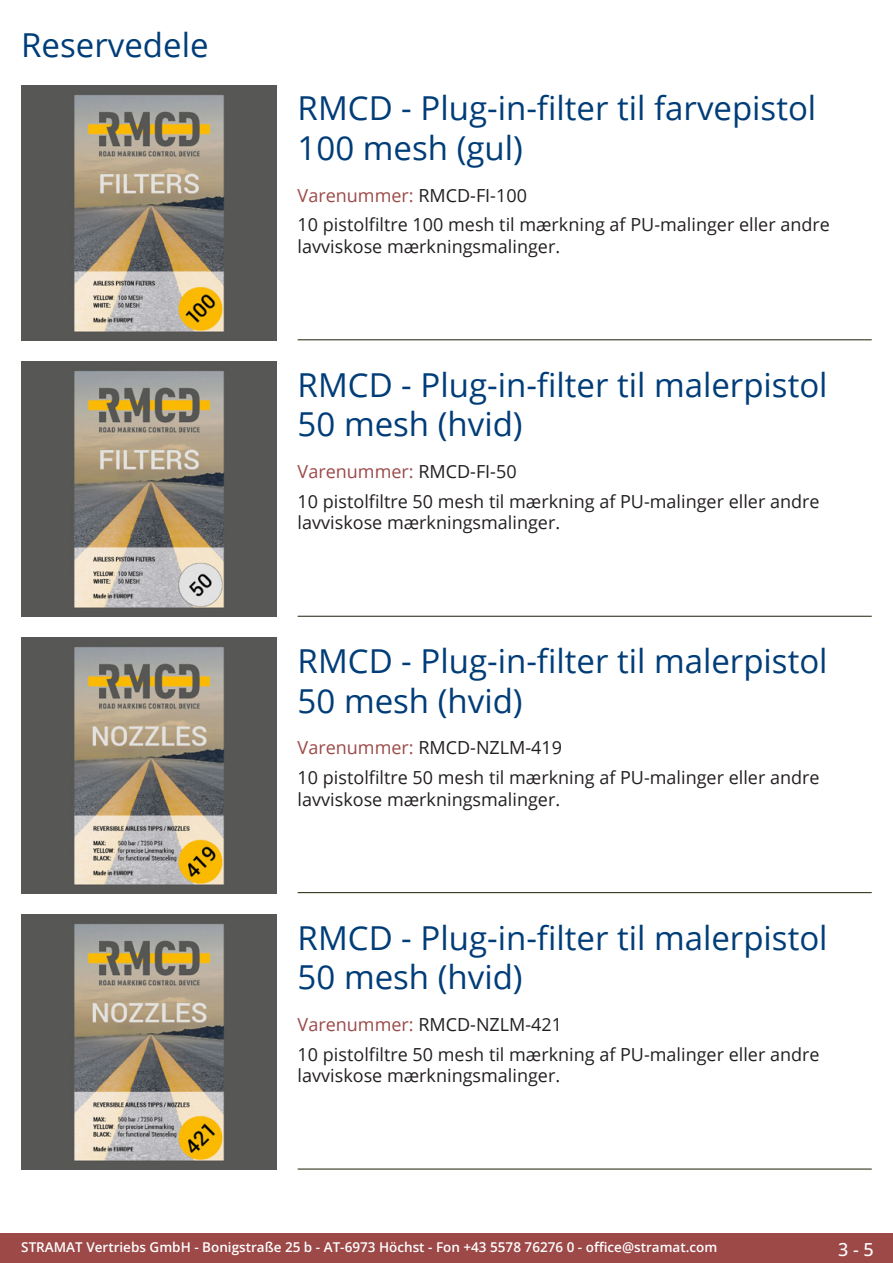
<style>
.page{position:relative;width:893px;height:1263px;background:#fff}
.page>*{position:absolute;margin:0;border:0;box-sizing:border-box;transform-origin:0 0}
.Produkttitel{font:33px/39.6px "Open Sans";color:#003d78}
.RastTitel{font:33px "Open Sans";color:#003d78}
.Beschreibung_Text{font:18px/21.6px "Open Sans";color:#231f20}
.TechDaten_Überschrif{font:18px "Open Sans";color:#231f20}
.TechDaten_Überschrif-2{font:18px "Open Sans";color:#9c4948}
.t1{font:500 18px "Open Sans";color:#fff}
.t2{font:600 13.5px "Open Sans";color:#fff}
.s1{color:#231f20}
.s2{color:#9c4948}
</style>
<div class="page">
<div style="left:0;top:1233px;width:893px;height:30px;background:#9c4948"></div>
<hr style="left:298px;top:340px;width:574px;height:1px;background:#201d08">
<hr style="left:298px;top:616px;width:574px;height:1px;background:#201d08">
<hr style="left:298px;top:892px;width:574px;height:1px;background:#201d08">
<hr style="left:298px;top:1169px;width:574px;height:1px;background:#201d08">
<img style="left:21px;top:85px;width:255px;height:255px">
<img style="left:21px;top:361px;width:255px;height:256px">
<img style="left:21px;top:638px;width:255px;height:255px">
<img style="left:21px;top:914px;width:255px;height:255px">
<p class="RastTitel" style="left:21px;top:22px;width:189px">Reservedele</p>
<p class="Produkttitel" style="left:298px;top:88px;width:520px">RMCD - Plug-in-filter til farvepistol<br>100 mesh (gul)</p>
<p class="TechDaten_Überschrif-2" style="left:298px;top:183px;width:231px">Varenummer: <span class="s1">RMCD-FI-100</span></p>
<p class="Beschreibung_Text" style="left:298px;top:214px;width:534px">10 pistolfiltre 100 mesh til mærkning af PU-malinger eller andre lavviskose mærkningsmalinger.</p>
<p class="Produkttitel" style="left:298px;top:364px;width:531px">RMCD - Plug-in-filter til malerpistol<br>50 mesh (hvid)</p>
<p class="TechDaten_Überschrif-2" style="left:298px;top:459px;width:221px">Varenummer: <span class="s1">RMCD-FI-50</span></p>
<p class="Beschreibung_Text" style="left:298px;top:490px;width:523px">10 pistolfiltre 50 mesh til mærkning af PU-malinger eller andre lavviskose mærkningsmalinger.</p>
<p class="Produkttitel" style="left:298px;top:640px;width:531px">RMCD - Plug-in-filter til malerpistol<br>50 mesh (hvid)</p>
<p class="TechDaten_Überschrif" style="left:298px;top:735px;width:266px"><span class="s2">Varenummer:</span> RMCD-NZLM-419</p>
<p class="Beschreibung_Text" style="left:298px;top:766px;width:523px">10 pistolfiltre 50 mesh til mærkning af PU-malinger eller andre lavviskose mærkningsmalinger.</p>
<p class="Produkttitel" style="left:298px;top:917px;width:531px">RMCD - Plug-in-filter til malerpistol<br>50 mesh (hvid)</p>
<p class="TechDaten_Überschrif" style="left:298px;top:1012px;width:266px"><span class="s2">Varenummer:</span> RMCD-NZLM-421</p>
<p class="Beschreibung_Text" style="left:298px;top:1043px;width:523px">10 pistolfiltre 50 mesh til mærkning af PU-malinger eller andre lavviskose mærkningsmalinger.</p>
<p class="t2" style="left:21px;top:1238px;width:698px">STRAMAT Vertriebs GmbH - Bonigstraße 25 b - AT-6973 Höchst - Fon +43 5578 76276 0 - office@stramat.com</p>
<p class="t1" style="left:838px;top:1237px;width:37px">3 - 5</p>
</div>
